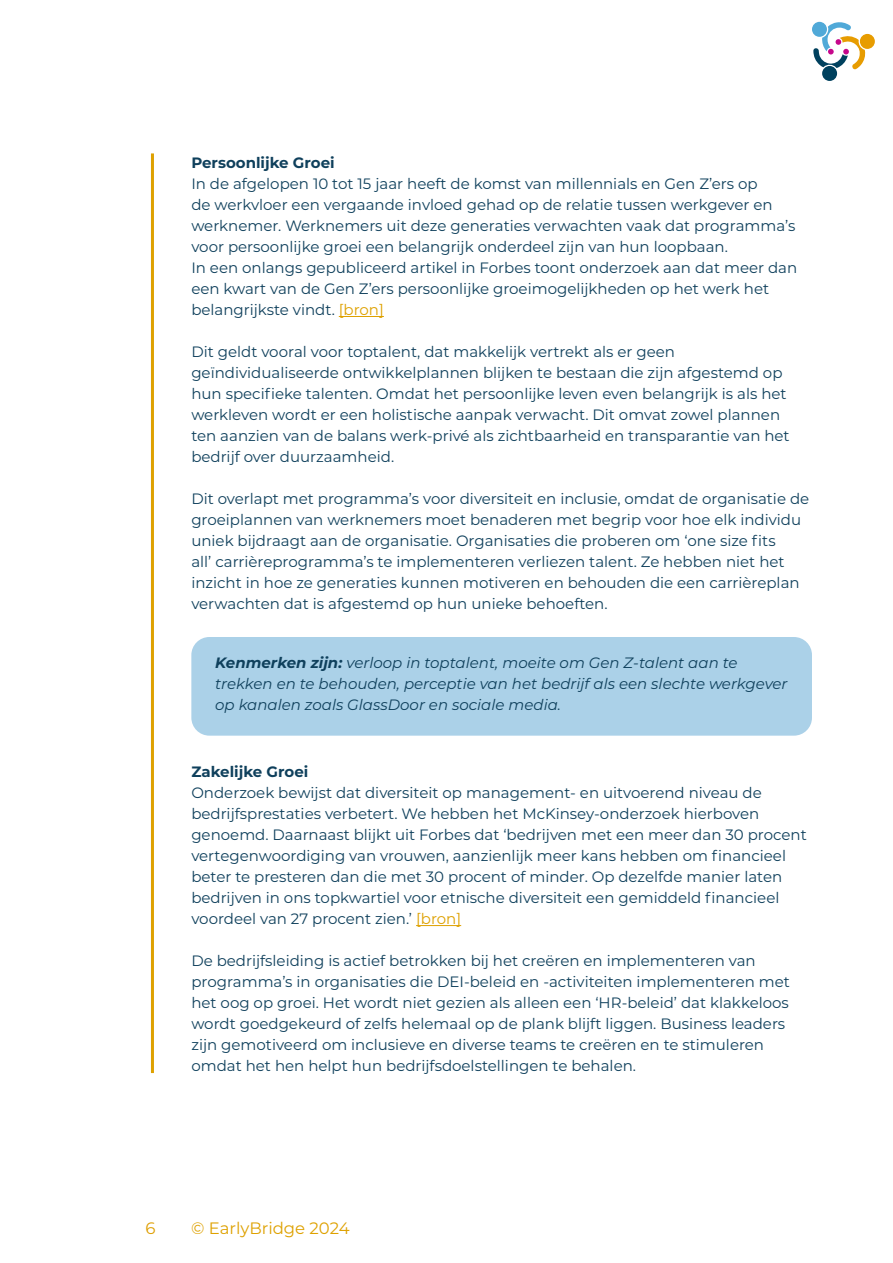
<style>
.page{position:relative;width:893px;height:1263px;background:#fff}
.page>*{position:absolute;margin:0;border:0;box-sizing:border-box;transform-origin:0 0}
.t1{font:16.5px "Montserrat";color:#dea100}
.t2{font:16.5px "Montserrat";color:#de9e00}
.t3{font:15px/21px "Montserrat";color:#0f405c}
.t4{font:italic 15px/21px "Montserrat";color:#0f405c}
.t5{font:700 15px "Montserrat";color:#0f405c}
.s1{color:#dea100}
.s2{font-weight:700}
</style>
<div class="page">
<hr style="left:151px;top:153px;width:3px;height:920px;background:#dea100">
<hr style="left:339px;top:316px;width:45px;height:1px;background:#dea100">
<hr style="left:416px;top:925px;width:45px;height:1px;background:#dea100">
<div style="left:191px;top:637px;width:621px;height:99px;background:#abd1e8;border-radius:18px"></div>
<div style="left:822px;top:66px;width:15px;height:15px;background:#00415e;border-radius:50%"></div>
<div style="left:860px;top:34px;width:15px;height:15px;background:#e79c00;border-radius:50%"></div>
<svg style="left:813px;top:22px;width:53px;height:47px"></svg>
<p class="t5" style="left:191px;top:152px;width:145px">Persoonlijke Groei</p>
<p class="t3" style="left:191px;top:173px;width:607px">In de afgelopen 10 tot 15 jaar heeft de komst van millennials en Gen Z’ers op<br>de werkvloer een vergaande invloed gehad op de relatie tussen werkgever en werknemer. Werknemers uit deze generaties verwachten vaak dat programma’s voor persoonlijke groei een belangrijk onderdeel zijn van hun loopbaan.<br>In een onlangs gepubliceerd artikel in Forbes toont onderzoek aan dat meer dan een kwart van de Gen Z’ers persoonlijke groeimogelijkheden op het werk het belangrijkste vindt. <span class="s1">[bron]</span></p>
<p class="t3" style="left:191px;top:341px;width:600px">Dit geldt vooral voor toptalent, dat makkelijk vertrekt als er geen geïndividualiseerde ontwikkelplannen blijken te bestaan die zijn afgestemd op hun specifieke talenten. Omdat het persoonlijke leven even belangrijk is als het werkleven wordt er een holistische aanpak verwacht. Dit omvat zowel plannen ten aanzien van de balans werk-privé als zichtbaarheid en transparantie van het bedrijf over duurzaamheid.</p>
<p class="t3" style="left:191px;top:488px;width:619px">Dit overlapt met programma’s voor diversiteit en inclusie, omdat de organisatie de groeiplannen van werknemers moet benaderen met begrip voor hoe elk individu uniek bijdraagt aan de organisatie. Organisaties die proberen om ‘one size fits<br>all’ carrièreprogramma’s te implementeren verliezen talent. Ze hebben niet het inzicht in hoe ze generaties kunnen motiveren en behouden die een carrièreplan verwachten dat is afgestemd op hun unieke behoeften.</p>
<p class="t4" style="left:215px;top:651px;width:574px"><span class="s2">Kenmerken zijn:</span> verloop in toptalent, moeite om Gen Z-talent aan te trekken en te behouden, perceptie van het bedrijf als een slechte werkgever op kanalen zoals GlassDoor en sociale media.</p>
<p class="t5" style="left:191px;top:761px;width:118px">Zakelijke Groei</p>
<p class="t3" style="left:191px;top:782px;width:617px">Onderzoek bewijst dat diversiteit op management- en uitvoerend niveau de bedrijfsprestaties verbetert. We hebben het McKinsey-onderzoek hierboven genoemd. Daarnaast blijkt uit Forbes dat ‘bedrijven met een meer dan 30 procent vertegenwoordiging van vrouwen, aanzienlijk meer kans hebben om financieel beter te presteren dan die met 30 procent of minder. Op dezelfde manier laten bedrijven in ons topkwartiel voor etnische diversiteit een gemiddeld financieel voordeel van 27 procent zien.’ <span class="s1">[bron]</span></p>
<p class="t3" style="left:191px;top:950px;width:600px">De bedrijfsleiding is actief betrokken bij het creëren en implementeren van programma’s in organisaties die DEI-beleid en -activiteiten implementeren met het oog op groei. Het wordt niet gezien als alleen een ‘HR-beleid’ dat klakkeloos wordt goedgekeurd of zelfs helemaal op de plank blijft liggen. Business leaders zijn gemotiveerd om inclusieve en diverse teams te creëren en te stimuleren omdat het hen helpt hun bedrijfsdoelstellingen te behalen.</p>
<p class="t2" style="left:146px;top:1217px;width:12px">6</p>
<p class="t1" style="left:191px;top:1217px;width:160px">© EarlyBridge 2024</p>
</div>
